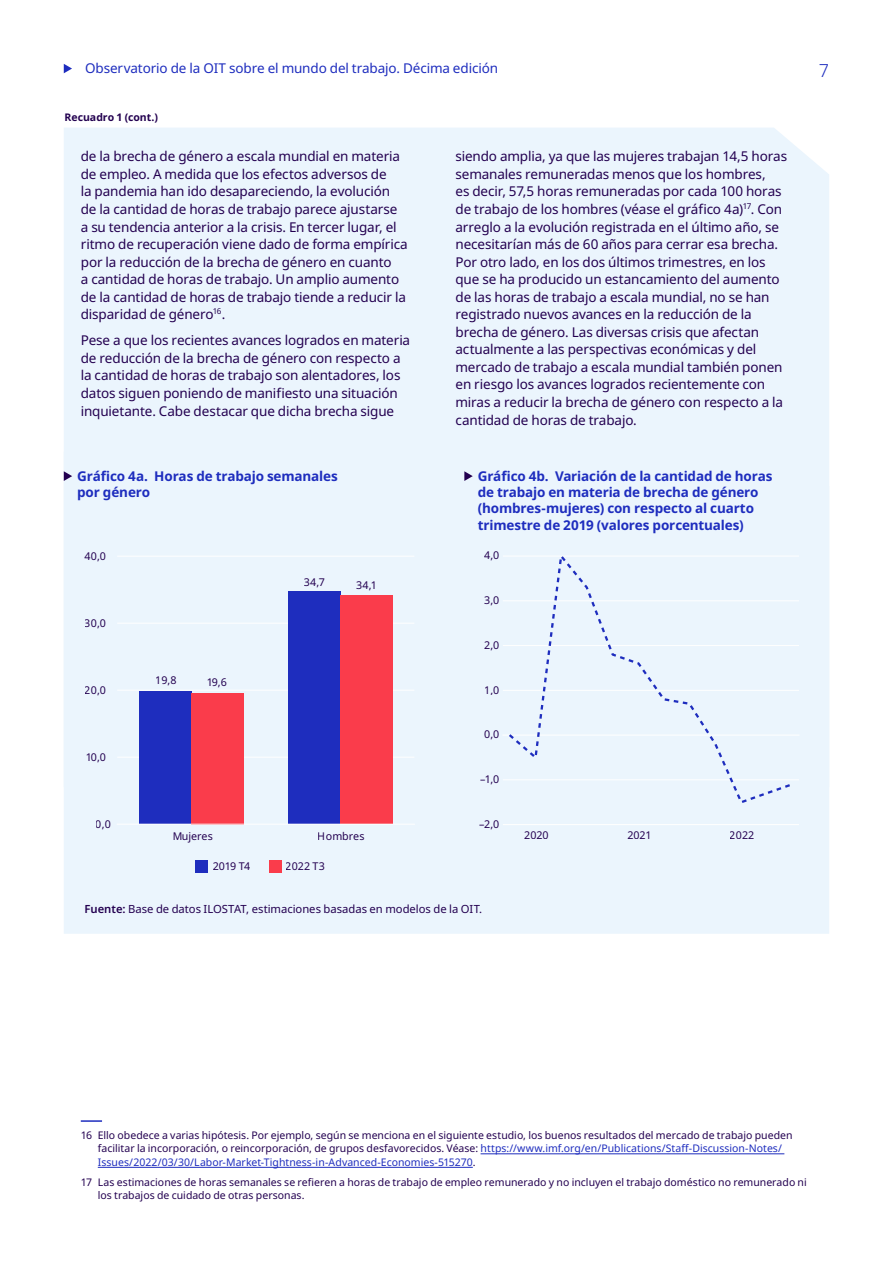
<style>
.page{position:relative;width:893px;height:1263px;background:#fff}
.page>*{position:absolute;margin:0;border:0;box-sizing:border-box;transform-origin:0 0}
.t1{font:300 18px "Noto Sans";color:#1e2dbe}
.text_monitor{font:13.5px/17.5px "Noto Sans";letter-spacing:-.01em;color:#230050}
.figs_heading_ilo{font:700 13.5px/16.2px "Noto Sans";letter-spacing:-.01em;color:#1e2dbe}
.t2{font:13.5px "Noto Sans";letter-spacing:-.01em;color:#1e2dbe}
.figs_source_notes_re{font:11.25px "Noto Sans";color:#230050}
.t3{font:10.65px "Noto Sans";color:#230050}
.note_monitor{font:10.5px/13.5px "Noto Sans";color:#230050}
.Box_titre{font:700 10.5px "Noto Sans";letter-spacing:-.005em;color:#230050}
.s1{font-weight:600}
.s2{color:#1e2dbe}
</style>
<div class="page">
<svg style="left:64px;top:64px;width:8px;height:9px"></svg>
<div style="left:64px;top:128px;width:765px;height:324px;background:#ebf5fd"></div>
<hr style="left:81px;top:1120px;width:21px;height:2px;background:#1e2dbe">
<hr style="left:481px;top:1153px;width:303px;height:1px;background:#1e2dbe">
<hr style="left:98px;top:1167px;width:375px;height:1px;background:#1e2dbe">
<div style="left:64px;top:452px;width:765px;height:482px;background:#ebf5fd"></div>
<svg style="left:64px;top:471px;width:8px;height:10px"></svg>
<svg style="left:464px;top:471px;width:9px;height:10px"></svg>
<hr style="left:503px;top:824px;width:296px;height:1px;background:#fff">
<hr style="left:503px;top:779px;width:296px;height:1px;background:#fff">
<hr style="left:503px;top:690px;width:296px;height:1px;background:#fff">
<hr style="left:503px;top:645px;width:296px;height:1px;background:#fff">
<hr style="left:503px;top:600px;width:296px;height:1px;background:#fff">
<hr style="left:503px;top:556px;width:296px;height:1px;background:#fff">
<hr style="left:503px;top:735px;width:296px;height:1px;background:#fff">
<hr style="left:117px;top:757px;width:297px;height:1px;background:#fff">
<hr style="left:117px;top:690px;width:297px;height:1px;background:#fff">
<hr style="left:117px;top:623px;width:297px;height:1px;background:#fff">
<hr style="left:117px;top:556px;width:297px;height:1px;background:#fff">
<div style="left:195px;top:860px;width:13px;height:13px;background:#1e2dbe"></div>
<div style="left:269px;top:860px;width:13px;height:13px;background:#fa3c4b"></div>
<div style="left:506px;top:550px;width:289px;height:255px;background:#ebf5fd"></div>
<div style="left:140px;top:691px;width:52px;height:133px;background:#1e2dbe"></div>
<div style="left:192px;top:693px;width:52px;height:131px;background:#fa3c4b"></div>
<div style="left:288px;top:592px;width:52px;height:232px;background:#1e2dbe"></div>
<div style="left:340px;top:596px;width:52px;height:228px;background:#fa3c4b"></div>
<hr style="left:117px;top:824px;width:297px;height:1px;background:#fff">
<p class="t2" style="left:85px;top:59px;width:414px">Observatorio de la OIT sobre el mundo del trabajo. Décima edición</p>
<h1 class="t1" style="left:819px;top:57px;width:12px">7</h1>
<p class="Box_titre" style="left:65px;top:110px;width:95px">Recuadro 1 (cont.)</p>
<p class="text_monitor" style="left:81px;top:148px;width:329px">de la brecha de género a escala mundial en materia de empleo. A medida que los efectos adversos de<br>la pandemia han ido desapareciendo, la evolución de la cantidad de horas de trabajo parece ajustarse a su tendencia anterior a la crisis. En tercer lugar, el ritmo de recuperación viene dado de forma empírica por la reducción de la brecha de género en cuanto<br>a cantidad de horas de trabajo. Un amplio aumento de la cantidad de horas de trabajo tiende a reducir la disparidad de género<sup>16</sup>.</p>
<p class="text_monitor" style="left:81px;top:332px;width:331px">Pese a que los recientes avances logrados en materia de reducción de la brecha de género con respecto a la cantidad de horas de trabajo son alentadores, los datos siguen poniendo de manifiesto una situación inquietante. Cabe destacar que dicha brecha sigue</p>
<p class="figs_heading_ilo" style="left:77px;top:468px;width:262px">Gráfico 4a. Horas de trabajo semanales por género</p>
<p class="t3" style="left:85px;top:548px;width:23px">40,0</p>
<p class="t3" style="left:85px;top:615px;width:23px">30,0</p>
<p class="t3" style="left:85px;top:682px;width:23px">20,0</p>
<p class="t3" style="left:85px;top:749px;width:22px">10,0</p>
<p class="t3" style="left:96px;top:816px;width:17px">0,0</p>
<p class="t3" style="left:156px;top:672px;width:22px">19,8</p>
<p class="t3" style="left:206px;top:674px;width:22px">19,6</p>
<p class="t3" style="left:304px;top:575px;width:23px">34,7</p>
<p class="t3" style="left:356px;top:577px;width:22px">34,1</p>
<p class="t3" style="left:172px;top:829px;width:42px">Mujeres</p>
<p class="t3" style="left:318px;top:829px;width:48px">Hombres</p>
<p class="t3" style="left:213px;top:859px;width:39px">2019 T4</p>
<p class="t3" style="left:286px;top:859px;width:41px">2022 T3</p>
<p class="text_monitor" style="left:455px;top:148px;width:333px">siendo amplia, ya que las mujeres trabajan 14,5 horas semanales remuneradas menos que los hombres,<br>es decir, 57,5 horas remuneradas por cada 100 horas de trabajo de los hombres (véase el gráfico 4a)<sup>17</sup>. Con arreglo a la evolución registrada en el último año, se necesitarían más de 60 años para cerrar esa brecha.<br>Por otro lado, en los dos últimos trimestres, en los que se ha producido un estancamiento del aumento de las horas de trabajo a escala mundial, no se han registrado nuevos avances en la reducción de la brecha de género. Las diversas crisis que afectan actualmente a las perspectivas económicas y del mercado de trabajo a escala mundial también ponen en riesgo los avances logrados recientemente con miras a reducir la brecha de género con respecto a la cantidad de horas de trabajo.</p>
<p class="figs_heading_ilo" style="left:478px;top:468px;width:296px">Gráfico 4b. Variación de la cantidad de horas de trabajo en materia de brecha de género (hombres-mujeres) con respecto al cuarto trimestre de 2019 (valores porcentuales)</p>
<p class="t3" style="left:484px;top:548px;width:17px">4,0</p>
<p class="t3" style="left:484px;top:593px;width:17px">3,0</p>
<p class="t3" style="left:484px;top:637px;width:17px">2,0</p>
<p class="t3" style="left:485px;top:682px;width:16px">1,0</p>
<p class="t3" style="left:484px;top:727px;width:17px">0,0</p>
<p class="t3" style="left:480px;top:772px;width:21px">–1,0</p>
<p class="t3" style="left:479px;top:816px;width:22px">–2,0</p>
<p class="t3" style="left:524px;top:827px;width:26px">2020</p>
<p class="t3" style="left:627px;top:827px;width:26px">2021</p>
<p class="t3" style="left:730px;top:827px;width:26px">2022</p>
<p class="figs_source_notes_re" style="left:85px;top:901px;width:399px"><span class="s1">Fuente:</span> Base de datos ILOSTAT, estimaciones basadas en modelos de la OIT.</p>
<p class="note_monitor" style="left:98px;top:1128px;width:696px;text-indent:-17px">16 Ello obedece a varias hipótesis. Por ejemplo, según se menciona en el siguiente estudio, los buenos resultados del mercado de trabajo pueden facilitar la incorporación, o reincorporación, de grupos desfavorecidos. Véase: <span class="s2">https://www.imf.org/en/Publications/Staff-Discussion-Notes/<br>Issues/2022/03/30/Labor-Market-Tightness-in-Advanced-Economies-515270</span>.</p>
<p class="note_monitor" style="left:98px;top:1175px;width:710px;text-indent:-17px">17 Las estimaciones de horas semanales se refieren a horas de trabajo de empleo remunerado y no incluyen el trabajo doméstico no remunerado ni los trabajos de cuidado de otras personas.</p>
</div>
